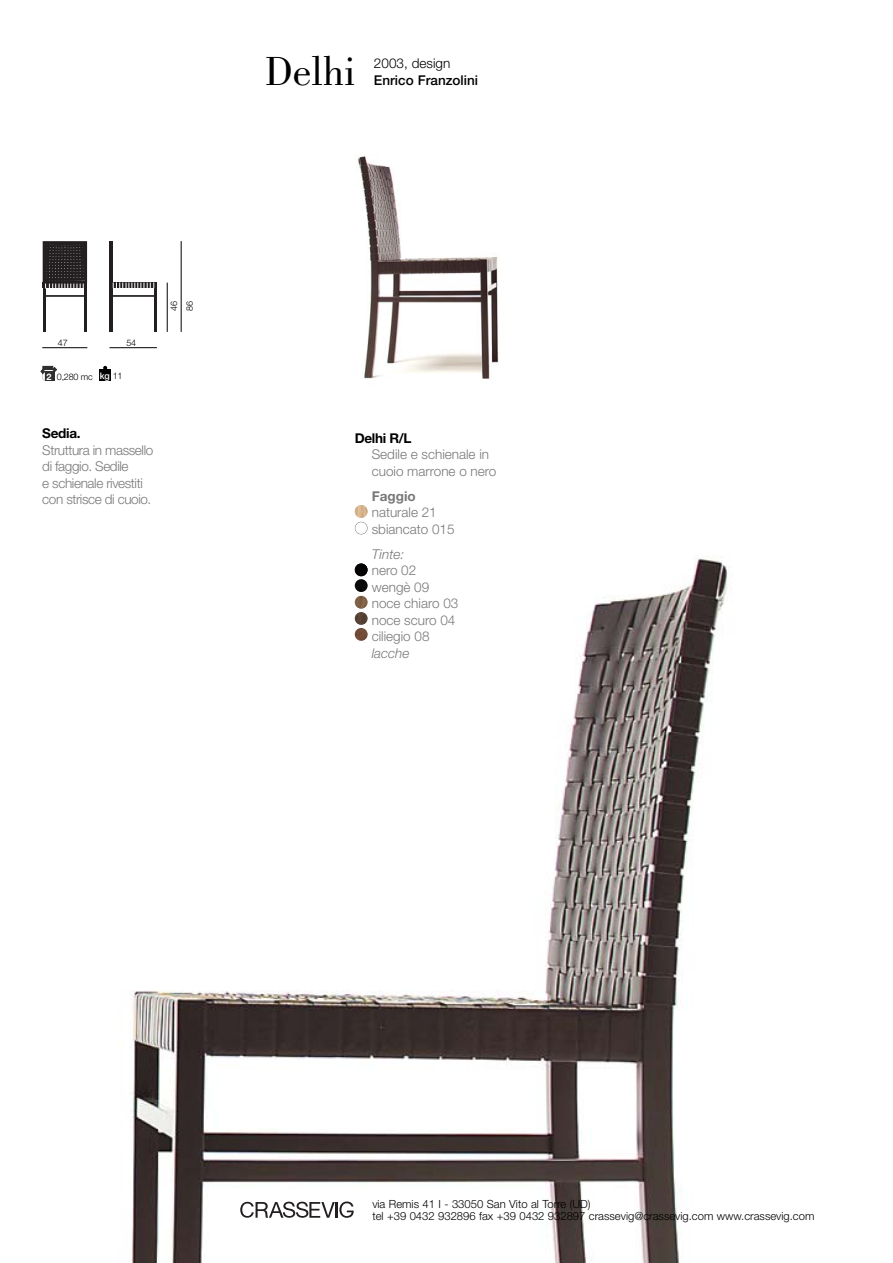
<style>
.page{position:relative;width:893px;height:1263px;background:#fff}
.page>*{position:absolute;margin:0;border:0;box-sizing:border-box;transform-origin:0 0}
.t1{font:42px "Bodoni Std";color:#000}
.t2{font:300 13.5px/16.5px "Helvetica Neue";color:#787878}
.t3{font:300 13.5px/16.5px "Helvetica Neue";letter-spacing:-.03em;color:#787878}
.t4{font:500 13.5px "Helvetica Neue";color:#000}
.t5{font:700 13.5px "Helvetica Neue";letter-spacing:-.02em;color:#000}
.t6{font:italic 300 13.5px "Helvetica Neue";color:#787878}
.t7{font:300 13.5px "Helvetica Neue";color:#000}
.t8{font:700 13.5px "Helvetica Neue";color:#787878}
.t9{font:300 11.25px/12px "Helvetica Neue";color:#000}
.t10{font:300 9px/15.6px "Helvetica Neue";letter-spacing:-.02em;color:#000}
.s1{font-weight:700;color:#fff}
.s2{font-weight:500;color:#fff}
</style>
<div class="page">
<img style="left:130px;top:510px;width:602px;height:753px">
<svg style="left:355px;top:505px;width:13px;height:13px"></svg>
<div style="left:355px;top:522px;width:12px;height:12px;background:#fff;border-radius:50%"></div>
<div style="left:355px;top:522px;width:13px;height:12px;border:1px solid #787878;border-radius:50%"></div>
<svg style="left:355px;top:563px;width:13px;height:78px"></svg>
<div style="left:43px;top:241px;width:44px;height:42px;border:2px solid #231f20"></div>
<div style="left:43px;top:283px;width:44px;height:5px;background:#231f20"></div>
<hr style="left:43px;top:286px;width:2px;height:46px;background:#231f20">
<hr style="left:84px;top:286px;width:3px;height:46px;background:#231f20">
<hr style="left:44px;top:295px;width:41px;height:2px;background:#231f20">
<div style="left:110px;top:283px;width:47px;height:5px;background:#231f20"></div>
<hr style="left:154px;top:286px;width:3px;height:46px;background:#231f20">
<hr style="left:110px;top:286px;width:3px;height:46px;background:#231f20">
<hr style="left:110px;top:241px;width:3px;height:47px;background:#231f20">
<hr style="left:112px;top:295px;width:43px;height:2px;background:#231f20">
<svg style="left:44px;top:242px;width:42px;height:46px;background:#2f2b2c"></svg>
<svg style="left:113px;top:283px;width:42px;height:5px"></svg>
<img style="left:357px;top:155px;width:142px;height:224px">
<svg style="left:240px;top:1202px;width:114px;height:16px"></svg>
<svg style="left:41px;top:366px;width:16px;height:15px"></svg>
<div style="left:43px;top:366px;width:10px;height:4px;border:1px solid #302e2e"></div>
<div style="left:99px;top:370px;width:12px;height:11px;background:#000"></div>
<svg style="left:103px;top:366px;width:4px;height:4px"></svg>
<hr style="left:42px;top:347px;width:45px;height:1px;background:#000">
<hr style="left:109px;top:347px;width:48px;height:1px;background:#000">
<hr style="left:167px;top:283px;width:1px;height:49px;background:#000">
<hr style="left:181px;top:241px;width:1px;height:91px;background:#000">
<h1 class="t1" style="left:265px;top:46px;width:92px">Delhi</h1>
<p class="t7" style="left:374px;top:59px;width:78px">2003, design</p>
<p class="t4" style="left:374px;top:75px;width:106px">Enrico Franzolini</p>
<p class="t10" style="left:58px;top:336px;width:11px">47</p>
<p class="t10" style="left:126px;top:336px;width:11px">54</p>
<p class="t10" style="left:46px;top:369px;width:78px"><span class="s1">2</span> 0,280 mc <span class="s2">kg</span> 11</p>
<p class="t10" style="left:167px;top:311px;width:11px;rotate:-90deg">46<br>86</p>
<p class="t5" style="left:42px;top:429px;width:40px">Sedia.</p>
<p class="t3" style="left:42px;top:443px;width:112px">Struttura in massello di faggio. Sedile<br>e schienale rivestiti con strisce di cuoio.</p>
<p class="t5" style="left:355px;top:433px;width:58px">Delhi R/L</p>
<p class="t2" style="left:372px;top:448px;width:126px">Sedile e schienale in cuoio marrone o nero</p>
<p class="t8" style="left:372px;top:491px;width:45px">Faggio</p>
<p class="t2" style="left:372px;top:506px;width:84px">naturale 21 sbiancato 015</p>
<p class="t6" style="left:372px;top:549px;width:34px">Tinte:</p>
<p class="t2" style="left:372px;top:564px;width:88px">nero 02 wengè 09 noce chiaro 03 noce scuro 04 ciliegio 08</p>
<p class="t6" style="left:372px;top:648px;width:39px">lacche</p>
<p class="t9" style="left:372px;top:1199px;width:443px">via Remis 41 I - 33050 San Vito al Torre (UD)<br>tel +39 0432 932896 fax +39 0432 932897 crassevig@crassevig.com www.crassevig.com</p>
</div>
